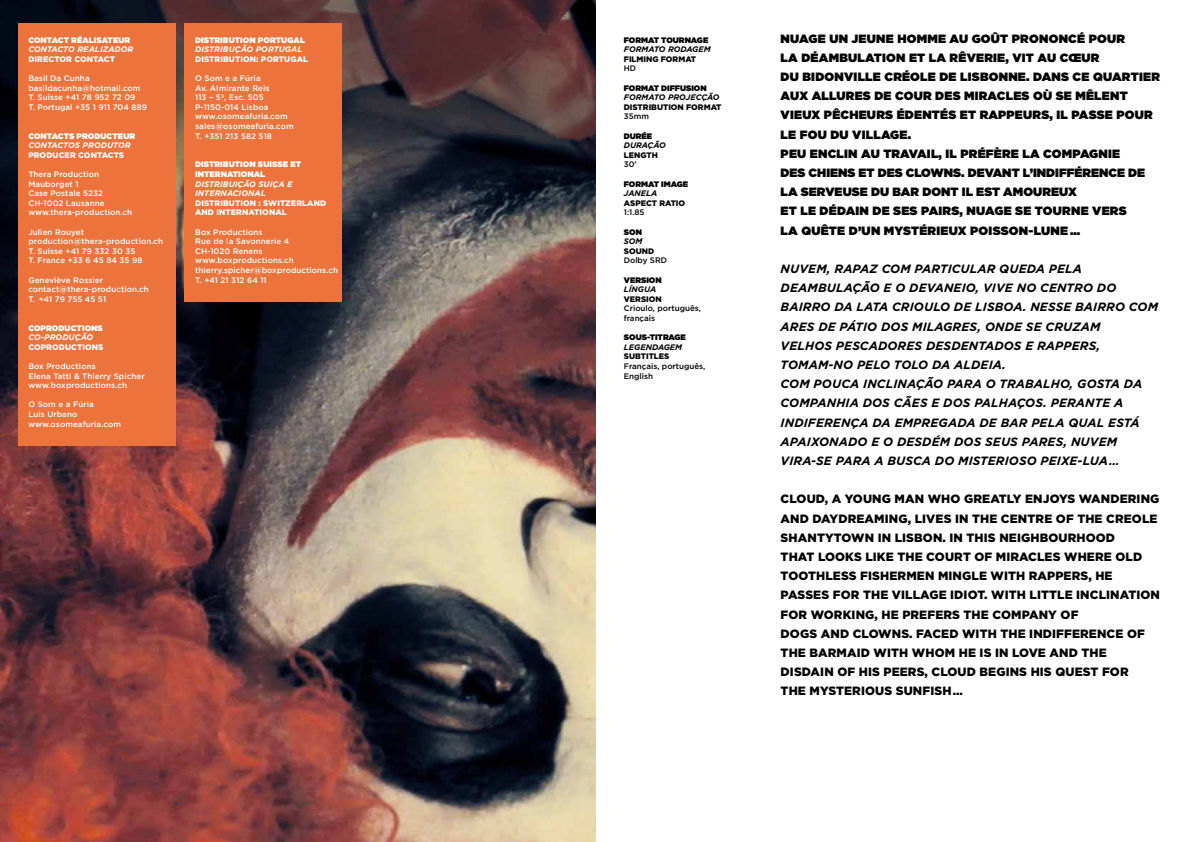
<style>
.page{position:relative;width:1191px;height:842px;background:#fff}
.page>*{position:absolute;margin:0;border:0;box-sizing:border-box;transform-origin:0 0}
.t1{font:900 12px/19.2px "Gotham";letter-spacing:.01em;color:#000}
.t2{font:italic 700 12px/19.2px "Gotham";letter-spacing:.01em;color:#000}
.t3{font:900 12px/19.2px "Gotham";letter-spacing:.02em;color:#000}
.t4{font:900 12px "Gotham";color:#000}
.t5{font:500 8px/9.6px "Gotham";letter-spacing:.01em;color:#fff}
.t6{font:900 8px/9.6px "Gotham";letter-spacing:.01em;color:#fff}
.t7{font:900 8px "Gotham";letter-spacing:.01em;color:#fff}
.t8{font:italic 700 8px/9.6px "Gotham";letter-spacing:.01em;color:#fff}
.t9{font:500 8px/9.6px "Gotham";color:#000}
.t10{font:900 8px "Gotham";color:#000}
.t11{font:900 8px "Gotham";color:#000}
.t12{font:italic 700 8px "Gotham";color:#000}
</style>
<div class="page">
<img style="left:0;top:0;width:595px;height:842px">
<div style="left:185px;top:23px;width:157px;height:279px;background:#ec743c"></div>
<div style="left:18px;top:23px;width:157px;height:423px;background:#ec743c"></div>
<p class="t7" style="left:28px;top:34px;width:8px">CON</p>
<p class="t7" style="left:47px;top:34px;width:85px">TACT RÉALISATEU R</p>
<p class="t8" style="left:28px;top:44px;width:107px">CONTACTO REALIZADOR</p>
<p class="t6" style="left:28px;top:54px;width:88px">DIRECTOR CONTACT</p>
<p class="t5" style="left:28px;top:73px;width:120px">Basil Da Cunha basildacunha@hotmail.com<br>T. Suisse +41 78 952 72 09<br>T. Portugal +35 1 911 704 889</p>
<p class="t7" style="left:28px;top:130px;width:8px">CON</p>
<p class="t7" style="left:47px;top:130px;width:90px">TACTS PRODUCTEUR</p>
<p class="t8" style="left:28px;top:140px;width:104px">CONTACTOS PRODUTOR</p>
<p class="t6" style="left:28px;top:150px;width:97px">PRODUCER CONTACTS</p>
<p class="t5" style="left:28px;top:169px;width:105px">Thera Production<br>Mauborget 1<br>Case Postale 5232<br>CH-1002 Lausanne www.thera-production.ch</p>
<p class="t5" style="left:28px;top:227px;width:136px">Julien Rouyet production@thera-production.ch<br>T. Suisse +41 79 332 30 35<br>T. France +33 6 45 84 35 98</p>
<p class="t5" style="left:28px;top:275px;width:122px">Geneviève Rossier contact@thera-production.ch<br>T. +41 79 755 45 51</p>
<p class="t7" style="left:28px;top:322px;width:7px">COP</p>
<p class="t7" style="left:46px;top:322px;width:43px">RODUCTIONS</p>
<p class="t8" style="left:28px;top:332px;width:66px">CO-PRODUÇÃO</p>
<p class="t6" style="left:28px;top:342px;width:77px">COPRODUCTIONS</p>
<p class="t5" style="left:28px;top:361px;width:118px">Box Productions<br>Elena Tatti &amp; Thierry Spicher www.boxproductions.ch</p>
<p class="t5" style="left:28px;top:400px;width:94px">O Som e a Fúria<br>Luis Urbano www.osomeafuria.com</p>
<p class="t7" style="left:195px;top:34px;width:52px">DISTRIBUTION</p>
<p class="t7" style="left:258px;top:34px;width:48px">PORTUGAL</p>
<p class="t8" style="left:195px;top:44px;width:109px">DISTRIBUÇÃO PORTUGAL</p>
<p class="t6" style="left:195px;top:54px;width:114px">DISTRIBUTION: PORTUGAL</p>
<p class="t5" style="left:195px;top:73px;width:100px">O Som e a Fúria<br>Av. Almirante Reis<br>113 – 5º, Esc. 505<br>P-1150-014 Lisboa www.osomeafuria.com sales@osomeafuria.com<br>T. +351 213 582 518</p>
<p class="t7" style="left:195px;top:159px;width:52px">DISTRIBUTION</p>
<p class="t7" style="left:258px;top:159px;width:12px">SUISSE</p>
<p class="t7" style="left:290px;top:159px;width:12px">ET</p>
<p class="t7" style="left:195px;top:168px;width:50px">INTERNATION</p>
<p class="t7" style="left:254px;top:168px;width:12px">AL</p>
<p class="t8" style="left:195px;top:179px;width:99px">DISTRIBUIÇÃO SUIÇA E<br>INTERNACIONAL</p>
<p class="t6" style="left:195px;top:198px;width:132px">DISTRIBUTION : SWITZERLAND<br>AND INTERNATIONAL</p>
<p class="t5" style="left:195px;top:227px;width:144px">Box Productions<br>Rue de la Savonnerie 4<br>CH-1020 Renens www.boxproductions.ch thierry.spicher@boxproductions.ch<br>T. +41 21 312 64 11</p>
<p class="t11" style="left:624px;top:34px;width:85px">FO RMAT TOU RNAGE</p>
<p class="t12" style="left:624px;top:44px;width:88px">FORMATO RODAGEM</p>
<p class="t10" style="left:624px;top:53px;width:74px">FILMING FORMAT</p>
<p class="t9" style="left:624px;top:64px;width:14px">HD</p>
<p class="t11" style="left:624px;top:82px;width:63px">FORMAT DIFFUSION</p>
<p class="t12" style="left:624px;top:92px;width:97px">FORMATO PROJECÇÃO</p>
<p class="t10" style="left:624px;top:101px;width:99px">DISTRIBUTION FORMAT</p>
<p class="t9" style="left:624px;top:112px;width:27px">35mm</p>
<p class="t11" style="left:624px;top:130px;width:29px">DURÉE</p>
<p class="t12" style="left:624px;top:140px;width:43px">DURAÇÃO</p>
<p class="t10" style="left:624px;top:149px;width:35px">LENGTH</p>
<p class="t9" style="left:624px;top:160px;width:14px">30’</p>
<p class="t11" style="left:624px;top:178px;width:65px">FO RMAT IMAGE</p>
<p class="t12" style="left:624px;top:188px;width:35px">JANELA</p>
<p class="t10" style="left:624px;top:197px;width:63px">ASPECT RATIO</p>
<p class="t9" style="left:624px;top:208px;width:22px">1:1.85</p>
<p class="t11" style="left:624px;top:226px;width:13px">SON</p>
<p class="t12" style="left:624px;top:236px;width:20px">SOM</p>
<p class="t10" style="left:624px;top:245px;width:32px">SOUND</p>
<p class="t9" style="left:624px;top:256px;width:45px">Dolby SRD</p>
<p class="t11" style="left:624px;top:274px;width:24px">VE RSION</p>
<p class="t12" style="left:624px;top:284px;width:34px">LÍNGUA</p>
<p class="t10" style="left:624px;top:293px;width:39px">VERSION</p>
<p class="t9" style="left:624px;top:304px;width:79px">Crioulo, português, français</p>
<p class="t11" style="left:624px;top:332px;width:13px">SOUS</p>
<p class="t11" style="left:647px;top:332px;width:40px">-TITRAGE</p>
<p class="t12" style="left:624px;top:342px;width:60px">LEGENDAGEM</p>
<p class="t10" style="left:624px;top:351px;width:47px">SUBTITLES</p>
<p class="t9" style="left:624px;top:361px;width:83px">Français, português,<br>English</p>
<h1 class="t3" style="left:780px;top:28px;width:88px">NUAGE UN JEUNE</h1>
<h1 class="t3" style="left:897px;top:28px;width:143px">HOMME AU GOÛT PRONON</h1>
<h1 class="t3" style="left:1068px;top:28px;width:31px">CÉ POU</h1>
<h1 class="t3" style="left:1116px;top:28px;width:10px">R</h1>
<h1 class="t3" style="left:780px;top:48px;width:110px">LA DÉAMBULATION</h1>
<h1 class="t3" style="left:909px;top:48px;width:192px">ET LA RÊVERIE, VIT AU CŒUR</h1>
<h1 class="t3" style="left:780px;top:67px;width:81px">DU BIDONVILLE</h1>
<h1 class="t3" style="left:884px;top:67px;width:36px">CRÉOLE</h1>
<h1 class="t3" style="left:939px;top:67px;width:60px">DE LISBONNE</h1>
<h1 class="t3" style="left:1026px;top:67px;width:135px">. DANS CE QUARTIE R</h1>
<h1 class="t3" style="left:780px;top:86px;width:50px">AUX ALLU</h1>
<h1 class="t3" style="left:846px;top:86px;width:169px">RES DE COUR DES MIRACLES</h1>
<h1 class="t3" style="left:1033px;top:86px;width:71px">OÙ SE MÊLEN</h1>
<h1 class="t3" style="left:1119px;top:86px;width:10px">T</h1>
<h1 class="t3" style="left:780px;top:105px;width:227px">VIEUX PÊCHEURS ÉDENTÉS ET RAPPEU</h1>
<h1 class="t3" style="left:1032px;top:105px;width:66px">RS, IL PASSE</h1>
<h1 class="t3" style="left:1116px;top:105px;width:10px">POU</h1>
<h1 class="t3" style="left:1144px;top:105px;width:10px">R</h1>
<h1 class="t3" style="left:780px;top:124px;width:132px">LE FOU DU VILLAGE.<br>PEU ENCLIN</h1>
<h1 class="t3" style="left:861px;top:144px;width:246px">AU TRAVAIL, IL PRÉFÈRE LA COMPAGNIE</h1>
<h1 class="t3" style="left:780px;top:163px;width:54px">DES CHIENS</h1>
<h1 class="t4" style="left:858px;top:164px;width:287px">ET DES CLOWNS. DEVANT L’IN DIFFÉRENCE DE</h1>
<h1 class="t3" style="left:780px;top:182px;width:64px">LA SE RVEUSE</h1>
<h1 class="t3" style="left:780px;top:182px;width:298px;text-indent:90px">DU BAR DONT IL EST AMOU REUX<br>ET LE DÉDAIN DE SES</h1>
<h1 class="t3" style="left:780px;top:201px;width:347px;text-indent:140px">PAIRS, NUAGE SE TOU RNE VERS<br>LA QUÊTE D’UN MYSTÉRIEUX POISSON</h1>
<h1 class="t3" style="left:1028px;top:220px;width:15px">-LUNE</h1>
<h1 class="t3" style="left:1070px;top:220px;width:12px">…</h1>
<p class="t2" style="left:780px;top:259px;width:379px">NUVEM, RAPAZ COM PARTICULAR QUEDA PELA DEAMBULAÇÃO E O DEVANEIO, VIVE NO CENTRO DO BAIRRO DA LATA CRIOULO DE LISBOA. NESSE BAIRRO COM ARES DE PÁTIO DOS MILAGRES, ONDE SE CRUZAM<br>VELHOS PESCADORES DESDENTADOS E RAPPERS, TOMAM-NO PELO TOLO DA ALDEIA.<br>COM POUCA INCLINAÇÃO PARA O TRABALHO, GOSTA DA COMPANHIA DOS CÃES E DOS PALHAÇOS. PERANTE A INDIFERENÇA DA EMPREGADA DE BAR PELA QUAL ESTÁ APAIXONADO E O DESDÉM DOS SEUS PARES, NUVEM VIRA-SE PARA A BUSCA DO MISTERIOSO PEIXE-LUA…</p>
<h1 class="t1" style="left:780px;top:489px;width:380px">CLOUD, A YOUNG MAN WHO GREATLY ENJOYS WANDERING AND DAYDREAMING, LIVES IN THE CENTRE OF THE CREOLE SHANTYTOWN IN LISBON. IN THIS NEIGHBOURHOOD<br>THAT LOOKS LIKE THE COURT OF MIRACLES WHERE OLD TOOTHLESS FISHERMEN MINGLE WITH RAPP</h1>
<p class="t1" style="left:780px;top:566px;width:381px;text-indent:283px">ERS, HE PASSES FOR THE VILLAGE IDIOT. WITH LITTLE INCLINATION FOR WORKING, HE PREFERS THE COMPANY OF<br>DOGS AND CLOWNS. FACED WITH THE INDIFFERENCE OF THE BARMAID WITH WHOM HE IS IN LOVE AND THE DISDAIN OF HIS PEERS, CLOUD BEGINS HIS QUEST FOR<br>THE MYSTERIOUS SUNFISH…</p>
</div>
